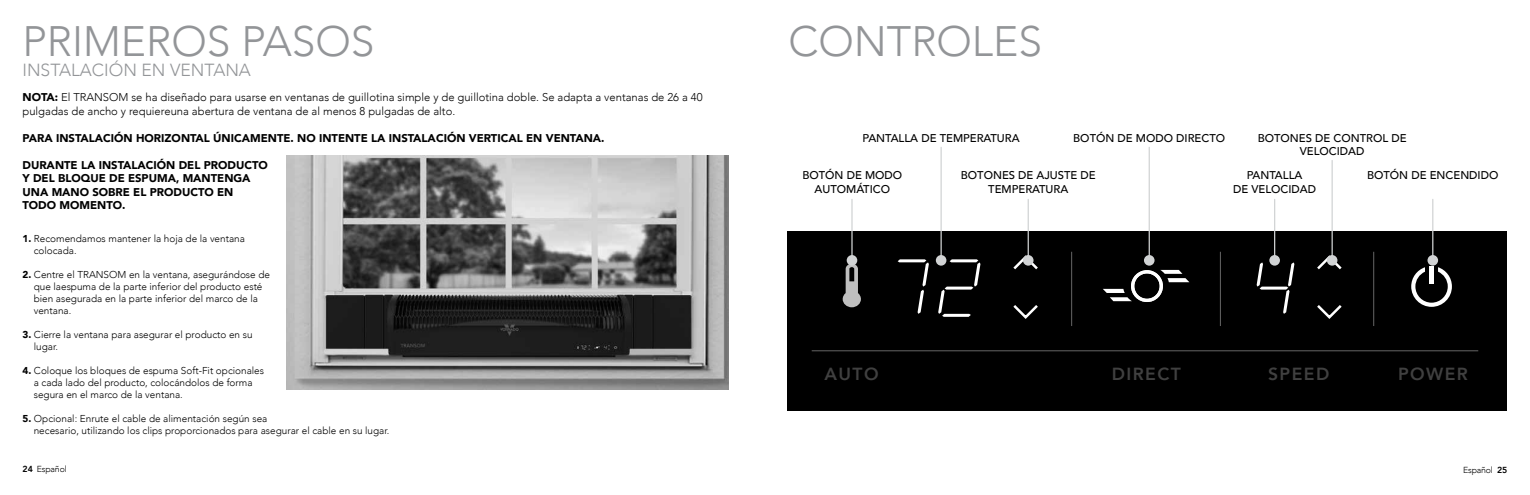
<style>
.page{position:relative;width:1530px;height:495px;background:#fff}
.page>*{position:absolute;margin:0;border:0;box-sizing:border-box;transform-origin:0 0}
.t1{font:300 42.5px "Avenir";color:#939598}
.t2{font:300 17.5px "Avenir";color:#939598}
.t3{font:800 17.5px "Avenir";letter-spacing:.085em;color:#404040}
.t4{font:300 11.25px/13.5px "Avenir";color:#000}
.t5{font:900 11.25px/13.5px "Avenir";color:#000}
.t6{font:500 11.25px/13.5px "Avenir";color:#000;text-align:center}
.t7{font:300 10px/12px "Avenir";color:#000}
.t8{font:300 8.75px "Avenir";letter-spacing:-.02em;color:#000}
.s1{font-weight:900}
.s2{font-weight:800}
</style>
<div class="page">
<img style="left:287px;top:156px;width:442px;height:234px">
<div style="left:788px;top:231px;width:720px;height:180px;background:#000"></div>
<svg style="left:1103px;top:270px;width:86px;height:32px"></svg>
<svg style="left:1411px;top:267px;width:41px;height:40px"></svg>
<div style="left:1429px;top:266px;width:5px;height:18px;background:#fff"></div>
<svg style="left:938px;top:259px;width:42px;height:58px"></svg>
<svg style="left:898px;top:259px;width:31px;height:55px"></svg>
<svg style="left:1257px;top:262px;width:37px;height:52px"></svg>
<svg style="left:1013px;top:254px;width:25px;height:16px"></svg>
<svg style="left:1013px;top:305px;width:25px;height:14px"></svg>
<svg style="left:1317px;top:254px;width:25px;height:16px"></svg>
<svg style="left:1317px;top:305px;width:25px;height:14px"></svg>
<svg style="left:843px;top:264px;width:18px;height:43px"></svg>
<hr style="left:812px;top:350px;width:666px;height:1px;background:#666">
<hr style="left:1071px;top:252px;width:1px;height:74px;background:#666">
<hr style="left:1220px;top:252px;width:1px;height:74px;background:#666">
<hr style="left:1373px;top:252px;width:1px;height:74px;background:#666">
<div style="left:1428px;top:255px;width:10px;height:11px;background:#d1d3d4;border-radius:50%"></div>
<hr style="left:1432px;top:199px;width:1px;height:61px;background:#d1d3d4">
<div style="left:1327px;top:255px;width:10px;height:11px;background:#d1d3d4;border-radius:50%"></div>
<hr style="left:1332px;top:160px;width:1px;height:100px;background:#d1d3d4">
<div style="left:1269px;top:255px;width:11px;height:11px;background:#d1d3d4;border-radius:50%"></div>
<hr style="left:1274px;top:199px;width:1px;height:61px;background:#d1d3d4">
<div style="left:1144px;top:255px;width:11px;height:11px;background:#d1d3d4;border-radius:50%"></div>
<hr style="left:1149px;top:147px;width:1px;height:113px;background:#d1d3d4">
<div style="left:936px;top:255px;width:10px;height:11px;background:#d1d3d4;border-radius:50%"></div>
<hr style="left:941px;top:147px;width:1px;height:113px;background:#d1d3d4">
<div style="left:1023px;top:255px;width:11px;height:11px;background:#d1d3d4;border-radius:50%"></div>
<hr style="left:1028px;top:199px;width:1px;height:61px;background:#d1d3d4">
<div style="left:847px;top:255px;width:10px;height:11px;background:#d1d3d4;border-radius:50%"></div>
<hr style="left:851px;top:199px;width:2px;height:61px;background:#d1d3d4">
<h1 class="t1" style="left:22px;top:16px;width:354px">PRIMEROS PASOS</h1>
<h2 class="t2" style="left:22px;top:59px;width:230px">INSTALACIÓN EN VENTANA</h2>
<p class="t4" style="left:22px;top:90px;width:682px"><span class="s1">NOTA:</span> El TRANSOM se ha diseñado para usarse en ventanas de guillotina simple y de guillotina doble. Se adapta a ventanas de 26 a 40 pulgadas de ancho y requiereuna abertura de ventana de al menos 8 pulgadas de alto.</p>
<p class="t5" style="left:22px;top:131px;width:584px">PARA INSTALACIÓN HORIZONTAL ÚNICAMENTE. NO INTENTE LA INSTALACIÓN VERTICAL EN VENTANA.</p>
<p class="t5" style="left:22px;top:158px;width:247px">DURANTE LA INSTALACIÓN DEL PRODUCTO<br>Y DEL BLOQUE DE ESPUMA, MANTENGA<br>UNA MANO SOBRE EL PRODUCTO EN<br>TODO MOMENTO.</p>
<p class="t7" style="left:34px;top:233px;width:213px;text-indent:-11px"><span class="s1">1.</span> Recomendamos mantener la hoja de la ventana colocada.</p>
<p class="t7" style="left:34px;top:269px;width:238px;text-indent:-11px"><span class="s1">2.</span> Centre el TRANSOM en la ventana, asegurándose de que laespuma de la parte inferior del producto esté bien asegurada en la parte inferior del marco de la ventana.</p>
<p class="t7" style="left:34px;top:329px;width:220px;text-indent:-11px"><span class="s1">3.</span> Cierre la ventana para asegurar el producto en su lugar.</p>
<p class="t7" style="left:34px;top:365px;width:232px;text-indent:-11px"><span class="s1">4.</span> Coloque los bloques de espuma Soft-Fit opcionales a cada lado del producto, colocándolos de forma segura en el marco de la ventana.</p>
<p class="t7" style="left:34px;top:413px;width:357px;text-indent:-11px"><span class="s1">5.</span> Opcional: Enrute el cable de alimentación según sea<br>necesario, utilizando los clips proporcionados para asegurar el cable en su lugar.</p>
<h1 class="t1" style="left:789px;top:16px;width:255px">CONTROLES</h1>
<p class="t6" style="left:1073px;top:130px;width:154px">BOTÓN DE MODO DIRECTO</p>
<p class="t6" style="left:1258px;top:130px;width:150px">BOTONES DE CONTROL DE<br>VELOCIDAD</p>
<p class="t6" style="left:1233px;top:168px;width:85px">PANTALLA<br>DE VELOCIDAD</p>
<p class="t6" style="left:1367px;top:168px;width:133px">BOTÓN DE ENCENDIDO</p>
<p class="t6" style="left:863px;top:130px;width:159px">PANTALLA DE TEMPERATURA</p>
<p class="t6" style="left:961px;top:168px;width:136px">BOTONES DE AJUSTE DE<br>TEMPERATURA</p>
<p class="t6" style="left:802px;top:168px;width:101px">BOTÓN DE MODO<br>AUTOMÁTICO</p>
<h2 class="t3" style="left:824px;top:361px;width:56px">AUTO</h2>
<h2 class="t3" style="left:1112px;top:361px;width:71px">DIRECT</h2>
<h2 class="t3" style="left:1268px;top:361px;width:63px">SPEED</h2>
<h2 class="t3" style="left:1398px;top:361px;width:71px">POWER</h2>
<p class="t8" style="left:22px;top:464px;width:46px"><span class="s2">24</span> Español</p>
<p class="t8" style="left:1463px;top:464px;width:46px">Español <span class="s2">25</span></p>
</div>
